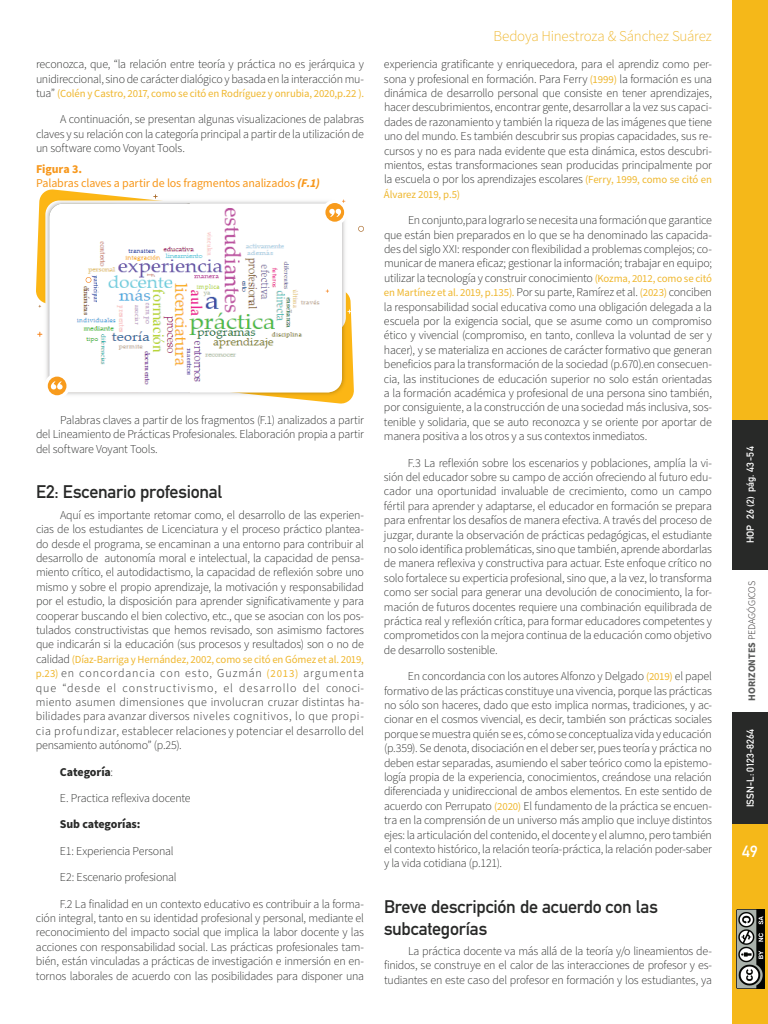
<style>
.page{position:relative;width:768px;height:1024px;background:#fff}
.page>*{position:absolute;margin:0;border:0;box-sizing:border-box;transform-origin:0 0}
.t1{font:700 18px/21.6px "DIN Alternate";letter-spacing:-.015em;color:#282928}
.t2{font:700 16px "DIN Alternate";color:#fff}
.t3{font:300 15px "Source Sans Pro";letter-spacing:-.015em;color:#efb72e}
.t4{font:300 12px/14.4px "Source Sans Pro";letter-spacing:-.02em;color:#282928;text-align:justify}
.t5{font:12px/14.4px "Source Sans Pro";letter-spacing:-.015em;color:#f7981d}
.t6{font:700 12px "Source Sans Pro";letter-spacing:-.01em;color:#282928}
.t7{font:10.8px "Source Sans Pro";letter-spacing:-.01em;color:#efb72e}
.t8{font:700 10px "DIN Alternate";letter-spacing:.005em;color:#fff}
.t9{font:300 10px "Source Sans Pro";letter-spacing:-.015em;color:#231f20}
.s1{font-weight:300;font-size:12px;color:#282928}
.s2{font-weight:700}
.s3{font-weight:700;font-style:italic}
.s4{font-weight:400;font-size:10.8px;color:#efb72e}
.s5{font-weight:700;color:#5a5b5a}
</style>
<div class="page">
<svg style="left:36px;top:189px;width:328px;height:215px"></svg>
<div style="left:732px;top:712px;width:36px;height:312px;background:#f5b819"></div>
<div style="left:732px;top:0;width:36px;height:570px;background:#f5b819"></div>
<div style="left:732px;top:420px;width:36px;height:150px;background:#282928"></div>
<div style="left:732px;top:712px;width:36px;height:112px;background:#282928"></div>
<img style="left:736px;top:909px;width:28px;height:80px">
<p class="t4" style="left:36px;top:57px;width:329px">reconozca, que, “la relación entre teoría y práctica no es jerárquica y unidireccional, sino de carácter dialógico y basada en la interacción mu-</p>
<p class="t7" style="left:36px;top:86px;width:330px"><span class="s1">tua”</span> (Colén y Castro, 2017, como se citó en Rodríguez y onrubia, 2020,p.22 ).</p>
<p class="t4" style="left:36px;top:113px;width:329px;text-indent:24px">A continuación, se presentan algunas visualizaciones de palabras claves y su relación con la categoría principal a partir de la utilización de un software como Voyant Tools.</p>
<p class="t5" style="left:36px;top:162px;width:285px"><span class="s2">Figura 3.<br></span>Palabras claves a partir de los fragmentos analizados <span class="s3">(F.1)</span></p>
<p class="t4" style="left:36px;top:413px;width:330px;text-indent:24px">Palabras claves a partir de los fragmentos (F.1) analizados a partir del Lineamiento de Prácticas Profesionales. Elaboración propia a partir del software Voyant Tools.</p>
<h1 class="t1" style="left:36px;top:480px;width:188px">E2: Escenario profesional</h1>
<p class="t4" style="left:36px;top:508px;width:330px;text-indent:24px">Aquí es importante retomar como, el desarrollo de las experien&shy;cias de los estudiantes de Licenciatura y el proceso práctico plantea&shy;do desde el programa, se encaminan a una entorno para contribuir al desarrollo de autonomía moral e intelectual, la capacidad de pensa&shy;miento crítico, el autodidactismo, la capacidad de reflexión sobre uno mismo y sobre el propio aprendizaje, la motivación y responsabilidad por el estudio, la disposición para aprender significativamente y para cooperar buscando el bien colectivo, etc., que se asocian con los pos&shy;tulados constructivistas que hemos revisado, son asimismo factores que indicarán si la educación (sus procesos y resultados) son o no de</p>
<p class="t7" style="left:36px;top:652px;width:330px"><span class="s1">calidad</span> (Díaz-Barriga y Hernández, 2002, como se citó en Gómez et al. 2019,</p>
<p class="t4" style="left:36px;top:666px;width:330px"><span class="s4">p.23)</span> en concordancia con esto, Guzmán <span class="s4">(2013)</span> argumenta que “desde el constructivismo, el desarrollo del conoci&shy;miento asumen dimensiones que involucran cruzar distintas ha&shy;bilidades para avanzar diversos niveles cognitivos, lo que propi&shy;cia profundizar, establecer relaciones y potenciar el desarrollo del pensamiento autónomo” (p.25).</p>
<p class="t4" style="left:60px;top:759px;width:132px;line-height:26.4px"><span class="s2">Categoría</span>:<br>E. Practica reflexiva docente</p>
<p class="t6" style="left:60px;top:816px;width:82px">Sub categorías:</p>
<p class="t4" style="left:60px;top:844px;width:115px">E1: Experiencia Personal</p>
<p class="t4" style="left:60px;top:870px;width:118px">E2: Escenario profesional</p>
<p class="t4" style="left:36px;top:897px;width:329px;text-indent:24px">F.2 La finalidad en un contexto educativo es contribuir a la forma&shy;ción integral, tanto en su identidad profesional y personal, mediante el reconocimiento del impacto social que implica la labor docente y las acciones con responsabilidad social. Las prácticas profesionales tam&shy;bién, están vinculadas a prácticas de investigación e inmersión en en&shy;tornos laborales de acuerdo con las posibilidades para disponer una</p>
<p class="t3" style="left:493px;top:26px;width:220px">Bedoya Hinestroza &amp; Sánchez Suárez</p>
<p class="t4" style="left:384px;top:57px;width:330px">experiencia gratificante y enriquecedora, para el aprendiz como per&shy;sona y profesional en formación. Para Ferry <span class="s4">(1999)</span> la formación es una dinámica de desarrollo personal que consiste en tener aprendizajes, hacer descubrimientos, encontrar gente, desarrollar a la vez sus capaci&shy;dades de razonamiento y también la riqueza de las imágenes que tiene uno del mundo. Es también descubrir sus propias capacidades, sus re&shy;cursos y no es para nada evidente que esta dinámica, estos descubri&shy;mientos, estas transformaciones sean producidas principalmente por la escuela o por los aprendizajes escolares <span class="s4">(Ferry, 1999, como se citó en</span></p>
<p class="t7" style="left:384px;top:187px;width:78px">Álvarez 2019, p.5)</p>
<p class="t4" style="left:384px;top:213px;width:330px;text-indent:24px">En conjunto,para lograrlo se necesita una formación que garantice que están bien preparados en lo que se ha denominado las capacida&shy;des del siglo XXI: responder con flexibilidad a problemas complejos; co&shy;municar de manera eficaz; gestionar la información; trabajar en equipo; utilizar la tecnología y construir conocimiento <span class="s4">(Kozma, 2012, como se citó</span></p>
<p class="t7" style="left:384px;top:285px;width:330px">en Martínez et al. 2019, p.135). <span class="s1">Por su parte, Ramírez et al.</span> (2023) <span class="s1">conciben</span></p>
<p class="t4" style="left:384px;top:300px;width:330px">la responsabilidad social educativa como una obligación delegada a la escuela por la exigencia social, que se asume como un compromiso ético y vivencial (compromiso, en tanto, conlleva la voluntad de ser y hacer), y se materializa en acciones de carácter formativo que generan beneficios para la transformación de la sociedad (p.670).en consecuen&shy;cia, las instituciones de educación superior no solo están orientadas a la formación académica y profesional de una persona sino también, por consiguiente, a la construcción de una sociedad más inclusiva, sos&shy;tenible y solidaria, que se auto reconozca y se oriente por aportar de manera positiva a los otros y a sus contextos inmediatos.</p>
<p class="t4" style="left:384px;top:456px;width:330px;text-indent:24px">F.3 La reflexión sobre los escenarios y poblaciones, amplía la vi&shy;sión del educador sobre su campo de acción ofreciendo al futuro edu&shy;cador una oportunidad invaluable de crecimiento, como un campo fértil para aprender y adaptarse, el educador en formación se prepara para enfrentar los desafíos de manera efectiva. A través del proceso de juzgar, durante la observación de prácticas pedagógicas, el estudiante no solo identifica problemáticas, sino que también, aprende abordarlas de manera reflexiva y constructiva para actuar. Este enfoque crítico no solo fortalece su experticia profesional, sino que, a la vez, lo transforma como ser social para generar una devolución de conocimiento, la for&shy;mación de futuros docentes requiere una combinación equilibrada de práctica real y reflexión crítica, para formar educadores competentes y comprometidos con la mejora continua de la educación como objetivo de desarrollo sostenible.</p>
<p class="t4" style="left:384px;top:669px;width:330px;text-indent:24px">En concordancia con los autores Alfonzo y Delgado <span class="s4">(2019)</span> el papel formativo de las prácticas constituye una vivencia, porque las prácticas no sólo son haceres, dado que esto implica normas, tradiciones, y ac&shy;cionar en el cosmos vivencial, es decir, también son prácticas sociales porque se muestra quién se es, cómo se conceptualiza vida y educación (p.359). Se denota, disociación en el deber ser, pues teoría y práctica no deben estar separadas, asumiendo el saber teórico como la epistemo&shy;logía propia de la experiencia, conocimientos, creándose una relación diferenciada y unidireccional de ambos elementos. En este sentido de acuerdo con Perrupato <span class="s4">(2020)</span> El fundamento de la práctica se encuen&shy;tra en la comprensión de un universo más amplio que incluye distintos ejes: la articulación del contenido, el docente y el alumno, pero también el contexto histórico, la relación teoría-práctica, la relación poder-saber y la vida cotidiana (p.121).</p>
<h1 class="t1" style="left:384px;top:895px;width:276px">Breve descripción de acuerdo con las subcategorías</h1>
<p class="t4" style="left:384px;top:944px;width:329px;text-indent:24px">La práctica docente va más allá de la teoría y/o lineamientos de&shy;finidos, se construye en el calor de las interacciones de profesor y es&shy;tudiantes en este caso del profesor en formación y los estudiantes, ya</p>
<p class="t8" style="left:743px;top:543px;width:98px;rotate:-90deg">HOP 26 (2) pág. 43-54</p>
<p class="t9" style="left:745px;top:701px;width:121px;rotate:-90deg"><span class="s5">HORIZONTES</span> PEDAGÓGICOS</p>
<p class="t8" style="left:743px;top:807px;width:80px;rotate:-90deg">ISSN-L: 0123-8264</p>
<h2 class="t2" style="left:742px;top:839px;width:17px">49</h2>
</div>
